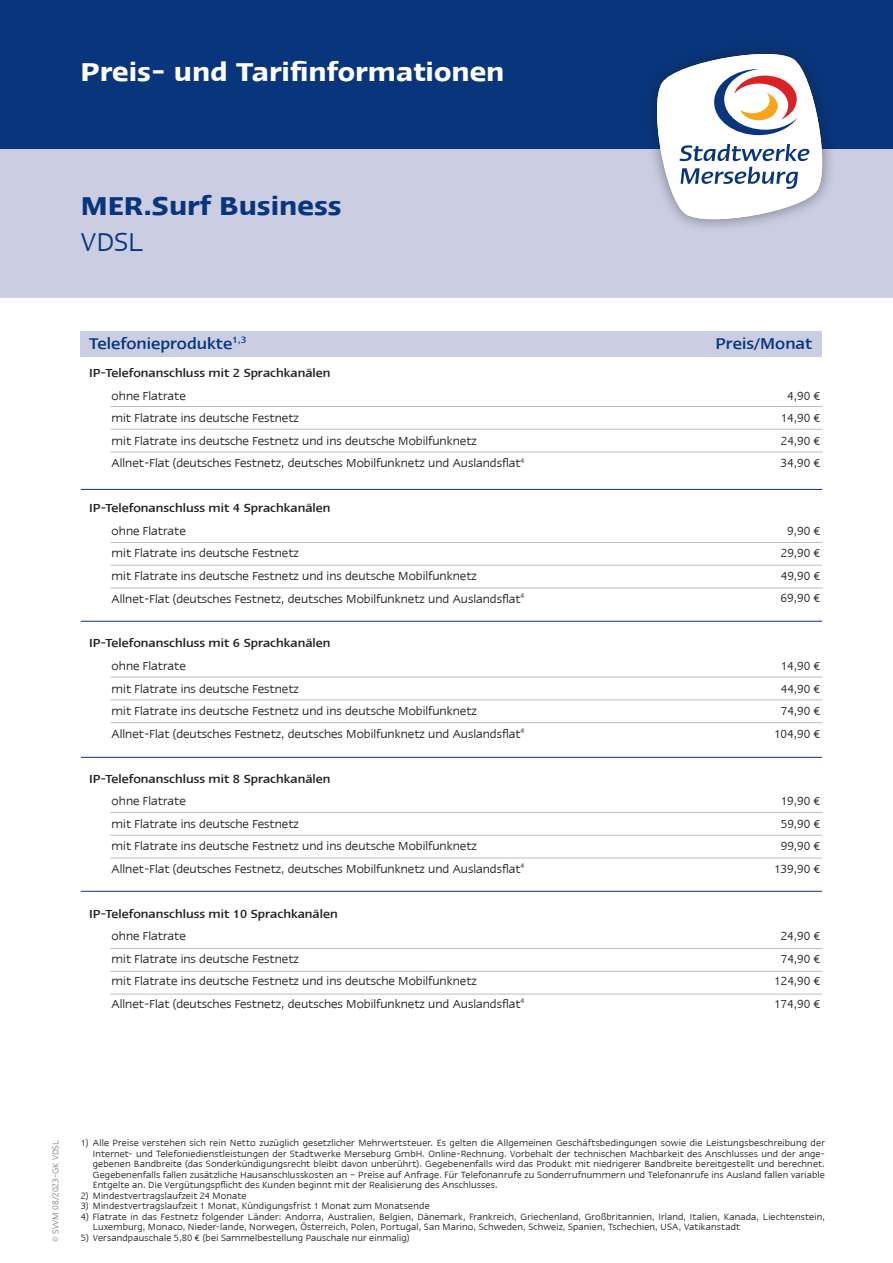
<style>
.page{position:relative;width:893px;height:1263px;background:#fff}
.page>*{position:absolute;margin:0;border:0;box-sizing:border-box;transform-origin:0 0}
.t1{font:600 30px "Linotype Ergo";color:#fff}
.t2{font:600 30px "Linotype Ergo";color:#08357c}
.t3{font:30px "Linotype Ergo";color:#08357c}
.t4{font:500 18px "Linotype Ergo";color:#08357c}
.t5{font:13.5px "Linotype Ergo";color:#231f20}
.t6{font:500 13.5px "Linotype Ergo";color:#231f20}
.t7{font:10.5px/10.5px "Linotype Ergo";letter-spacing:.015em;color:#231f20;text-align:justify}
.t8{font:9.75px "Linotype Ergo";color:#808285}
</style>
<div class="page">
<div style="left:0;top:149px;width:893px;height:149px;background:#cbcee3"></div>
<div style="left:81px;top:332px;width:741px;height:25px;background:#cbcee3"></div>
<hr style="left:81px;top:621px;width:741px;height:1px;background:#08357c">
<hr style="left:81px;top:489px;width:741px;height:1px;background:#08357c">
<hr style="left:81px;top:757px;width:741px;height:1px;background:#08357c">
<hr style="left:81px;top:891px;width:741px;height:1px;background:#08357c">
<hr style="left:111px;top:406px;width:711px;height:1px;background:#bcbdc0">
<hr style="left:111px;top:429px;width:711px;height:1px;background:#bcbdc0">
<hr style="left:111px;top:452px;width:711px;height:1px;background:#bcbdc0">
<hr style="left:111px;top:542px;width:711px;height:1px;background:#bcbdc0">
<hr style="left:111px;top:565px;width:711px;height:1px;background:#bcbdc0">
<hr style="left:111px;top:588px;width:711px;height:1px;background:#bcbdc0">
<hr style="left:111px;top:677px;width:711px;height:1px;background:#bcbdc0">
<hr style="left:111px;top:700px;width:711px;height:1px;background:#bcbdc0">
<hr style="left:111px;top:722px;width:711px;height:1px;background:#bcbdc0">
<hr style="left:111px;top:812px;width:711px;height:1px;background:#bcbdc0">
<hr style="left:111px;top:835px;width:711px;height:1px;background:#bcbdc0">
<hr style="left:111px;top:858px;width:711px;height:1px;background:#bcbdc0">
<hr style="left:111px;top:948px;width:711px;height:1px;background:#bcbdc0">
<hr style="left:111px;top:971px;width:711px;height:1px;background:#bcbdc0">
<hr style="left:111px;top:994px;width:711px;height:1px;background:#bcbdc0">
<div style="left:0;top:0;width:893px;height:149px;background:#08357c"></div>
<div style="left:643px;top:40px;width:193px;height:194px;background:#231f20;opacity:.5"></div>
<svg style="left:648px;top:45px;width:183px;height:183px"></svg>
<h1 class="t1" style="left:80px;top:56px;width:426px">Preis- und Tarifinformationen</h1>
<h1 class="t2" style="left:81px;top:190px;width:262px">MER.Surf Business</h1>
<h1 class="t3" style="left:81px;top:226px;width:64px">VDSL</h1>
<h2 class="t4" style="left:89px;top:334px;width:159px">Telefonieprodukte<sup>1,3</sup></h2>
<h2 class="t4" style="left:715px;top:334px;width:98px">Preis/Monat</h2>
<p class="t6" style="left:89px;top:366px;width:243px">IP-Telefonanschluss mit 2 Sprachkanälen</p>
<p class="t5" style="left:112px;top:388px;width:76px">ohne Flatrate</p>
<p class="t5" style="left:787px;top:388px;width:35px">4,90 €</p>
<p class="t5" style="left:112px;top:411px;width:189px">mit Flatrate ins deutsche Festnetz</p>
<p class="t5" style="left:781px;top:411px;width:41px">14,90 €</p>
<p class="t5" style="left:112px;top:434px;width:367px">mit Flatrate ins deutsche Festnetz und ins deutsche Mobilfunknetz</p>
<p class="t5" style="left:781px;top:434px;width:41px">24,90 €</p>
<p class="t5" style="left:112px;top:456px;width:414px">Allnet-Flat (deutsches Festnetz, deutsches Mobilfunknetz und Auslandsflat<sup>4</sup></p>
<p class="t5" style="left:781px;top:456px;width:41px">34,90 €</p>
<p class="t6" style="left:89px;top:501px;width:243px">IP-Telefonanschluss mit 4 Sprachkanälen</p>
<p class="t5" style="left:112px;top:523px;width:76px">ohne Flatrate</p>
<p class="t5" style="left:787px;top:523px;width:35px">9,90 €</p>
<p class="t5" style="left:112px;top:546px;width:189px">mit Flatrate ins deutsche Festnetz</p>
<p class="t5" style="left:781px;top:546px;width:41px">29,90 €</p>
<p class="t5" style="left:112px;top:569px;width:367px">mit Flatrate ins deutsche Festnetz und ins deutsche Mobilfunknetz</p>
<p class="t5" style="left:781px;top:569px;width:41px">49,90 €</p>
<p class="t5" style="left:112px;top:591px;width:414px">Allnet-Flat (deutsches Festnetz, deutsches Mobilfunknetz und Auslandsflat<sup>4</sup></p>
<p class="t5" style="left:781px;top:591px;width:41px">69,90 €</p>
<p class="t6" style="left:89px;top:636px;width:243px">IP-Telefonanschluss mit 6 Sprachkanälen</p>
<p class="t5" style="left:112px;top:658px;width:76px">ohne Flatrate</p>
<p class="t5" style="left:781px;top:658px;width:41px">14,90 €</p>
<p class="t5" style="left:112px;top:681px;width:189px">mit Flatrate ins deutsche Festnetz</p>
<p class="t5" style="left:781px;top:681px;width:41px">44,90 €</p>
<p class="t5" style="left:112px;top:704px;width:367px">mit Flatrate ins deutsche Festnetz und ins deutsche Mobilfunknetz</p>
<p class="t5" style="left:781px;top:704px;width:41px">74,90 €</p>
<p class="t5" style="left:112px;top:726px;width:414px">Allnet-Flat (deutsches Festnetz, deutsches Mobilfunknetz und Auslandsflat<sup>4</sup></p>
<p class="t5" style="left:774px;top:726px;width:48px">104,90 €</p>
<p class="t6" style="left:89px;top:771px;width:243px">IP-Telefonanschluss mit 8 Sprachkanälen</p>
<p class="t5" style="left:112px;top:793px;width:76px">ohne Flatrate</p>
<p class="t5" style="left:781px;top:793px;width:41px">19,90 €</p>
<p class="t5" style="left:112px;top:816px;width:189px">mit Flatrate ins deutsche Festnetz</p>
<p class="t5" style="left:781px;top:816px;width:41px">59,90 €</p>
<p class="t5" style="left:112px;top:839px;width:367px">mit Flatrate ins deutsche Festnetz und ins deutsche Mobilfunknetz</p>
<p class="t5" style="left:781px;top:839px;width:41px">99,90 €</p>
<p class="t5" style="left:112px;top:861px;width:414px">Allnet-Flat (deutsches Festnetz, deutsches Mobilfunknetz und Auslandsflat<sup>4</sup></p>
<p class="t5" style="left:774px;top:861px;width:48px">139,90 €</p>
<p class="t6" style="left:89px;top:906px;width:250px">IP-Telefonanschluss mit 10 Sprachkanälen</p>
<p class="t5" style="left:112px;top:928px;width:76px">ohne Flatrate</p>
<p class="t5" style="left:781px;top:928px;width:41px">24,90 €</p>
<p class="t5" style="left:112px;top:951px;width:189px">mit Flatrate ins deutsche Festnetz</p>
<p class="t5" style="left:781px;top:951px;width:41px">74,90 €</p>
<p class="t5" style="left:112px;top:974px;width:367px">mit Flatrate ins deutsche Festnetz und ins deutsche Mobilfunknetz</p>
<p class="t5" style="left:774px;top:974px;width:48px">124,90 €</p>
<p class="t5" style="left:112px;top:996px;width:414px">Allnet-Flat (deutsches Festnetz, deutsches Mobilfunknetz und Auslandsflat<sup>4</sup></p>
<p class="t5" style="left:774px;top:996px;width:48px">174,90 €</p>
<p class="t8" style="left:50px;top:1242px;width:103px;rotate:-90deg">© SWM 08/2023-GK VDSL</p>
<p class="t7" style="left:93px;top:1138px;width:734px;text-indent:-12px">1) Alle Preise verstehen sich rein Netto zuzüglich gesetzlicher Mehrwertsteuer. Es gelten die Allgemeinen Geschäftsbedingungen sowie die Leistungsbeschreibung der Internet- und Telefoniedienstleistungen der Stadtwerke Merseburg GmbH. Online-Rechnung. Vorbehalt der technischen Machbarkeit des Anschlusses und der ange&shy;gebenen Bandbreite (das Sonderkündigungsrecht bleibt davon unberührt). Gegebenenfalls wird das Produkt mit niedrigerer Bandbreite bereitgestellt und berechnet.<br>Gegebenenfalls fallen zusätzliche Hausanschlusskosten an – Preise auf Anfrage. Für Telefonanrufe zu Sonderrufnummern und Telefonanrufe ins Ausland fallen variable Entgelte an. Die Vergütungspflicht des Kunden beginnt mit der Realisierung des Anschlusses.</p>
<p class="t7" style="left:81px;top:1190px;width:167px">2) Mindestvertragslaufzeit 24 Monate</p>
<p class="t7" style="left:81px;top:1201px;width:350px">3) Mindestvertragslaufzeit 1 Monat, Kündigungsfrist 1 Monat zum Monatsende</p>
<p class="t7" style="left:93px;top:1211px;width:734px;text-indent:-12px">4) Flatrate in das Festnetz folgender Länder: Andorra, Australien, Belgien, Dänemark, Frankreich, Griechenland, Großbritannien, Irland, Italien, Kanada, Liechtenstein,<br>Luxemburg, Monaco, Nieder-lande, Norwegen, Österreich, Polen, Portugal, San Marino, Schweden, Schweiz, Spanien, Tschechien, USA, Vatikanstadt</p>
<p class="t7" style="left:81px;top:1232px;width:330px">5) Versandpauschale 5,80 € (bei Sammelbestellung Pauschale nur einmalig)</p>
</div>
